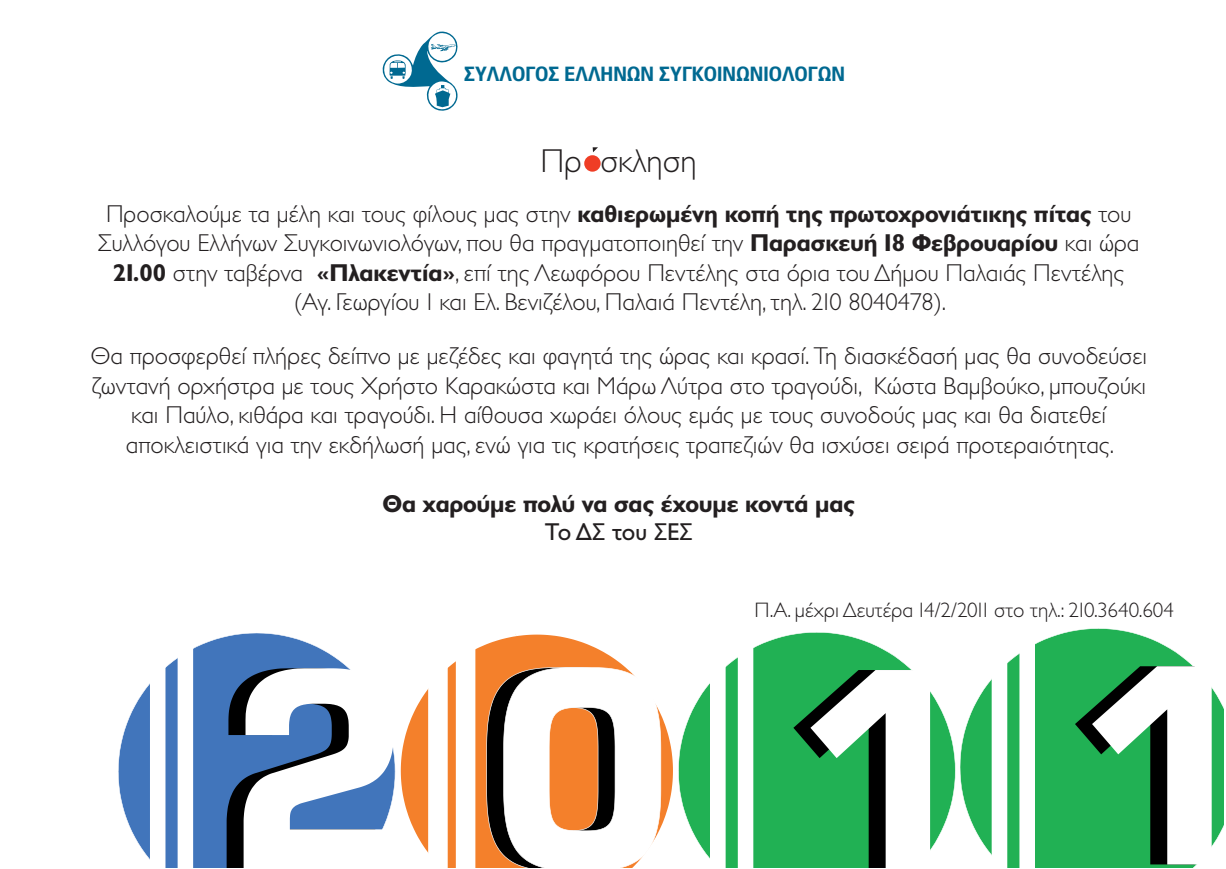
<style>
.page{position:relative;width:1226px;height:869px;background:#fff}
.page>*{position:absolute;margin:0;border:0;box-sizing:border-box;transform-origin:0 0}
.t1{font:300 33.25px "Gill Sans Hel";color:#231f20}
.t2{font:300 24.5px/29.4px "Gill Sans Hel";color:#231f20;text-align:center}
.t3{font:700 24.5px "Gill Sans Hel";color:#231f20}
.t4{font:24.5px "Gill Sans Hel";color:#231f20}
.t5{font:300 21px "Gill Sans Hel";color:#231f20}
.t6{font:700 19.95px "PF Paperback";color:#006991}
.s1{font-weight:700}
</style>
<div class="page">
<svg style="left:118px;top:628px;width:1105px;height:238px"></svg>
<svg style="left:382px;top:32px;width:76px;height:79px"></svg>
<div style="left:584px;top:155px;width:16px;height:16px;background:#ef3d25;border-radius:50%"></div>
<svg style="left:592px;top:147px;width:6px;height:5px"></svg>
<p class="t6" style="left:464px;top:61px;width:382px">ΣΥΛΛΟΓΟΣ ΕΛΛΗΝΩΝ ΣΥΓΚΟΙΝΩΝΙΟΛΟΓΩΝ</p>
<h1 class="t1" style="left:540px;top:142px;width:158px">Πρ σκληση</h1>
<p class="t2" style="left:98px;top:199px;width:1042px">Προσκαλούµε τα µέλη και τους φίλους µας στην <span class="s1">καθιερωµένη κοπή της πρωτοχρονιάτικης πίτας</span> του Συλλόγου Ελλήνων Συγκοινωνιολόγων, που θα πραγµατοποιηθεί την <span class="s1">Παρασκευή 18 Φεβρουαρίου</span> και ώρα <span class="s1">21.00</span> στην ταβέρνα <span class="s1">«Πλακεντία»</span>, επί της Λεωφόρου Πεντέλης στα όρια του ∆ήµου Παλαιάς Πεντέλης (Αγ. Γεωργίου 1 και Ελ. Βενιζέλου, Παλαιά Πεντέλη, τηλ. 210 8040478).</p>
<p class="t2" style="left:90px;top:341px;width:1058px">Θα προσφερθεί πλήρες δείπνο µε µεζέδες και φαγητά της ώρας και κρασί. Τη διασκέδασή µας θα συνοδεύσει ζωντανή ορχήστρα µε τους Χρήστο Καρακώστα και Μάρω Λύτρα στο τραγούδι, Κώστα Βαµβούκο, µπουζούκι και Παύλο, κιθάρα και τραγούδι. Η αίθουσα χωράει όλους εµάς µε τους συνοδούς µας και θα διατεθεί αποκλειστικά για την εκδήλωσή µας, ενώ για τις κρατήσεις τραπεζιών θα ισχύσει σειρά προτεραιότητας.</p>
<p class="t3" style="left:382px;top:489px;width:474px">Θα χαρούµε πολύ να σας έχουµε κοντά µας</p>
<p class="t4" style="left:545px;top:518px;width:149px">Το ∆Σ του ΣΕΣ</p>
<p class="t5" style="left:754px;top:598px;width:421px">Π.Α. µέχρι ∆ευτέρα 14/2/2011 στο τηλ.: 210.3640.604</p>
</div>
